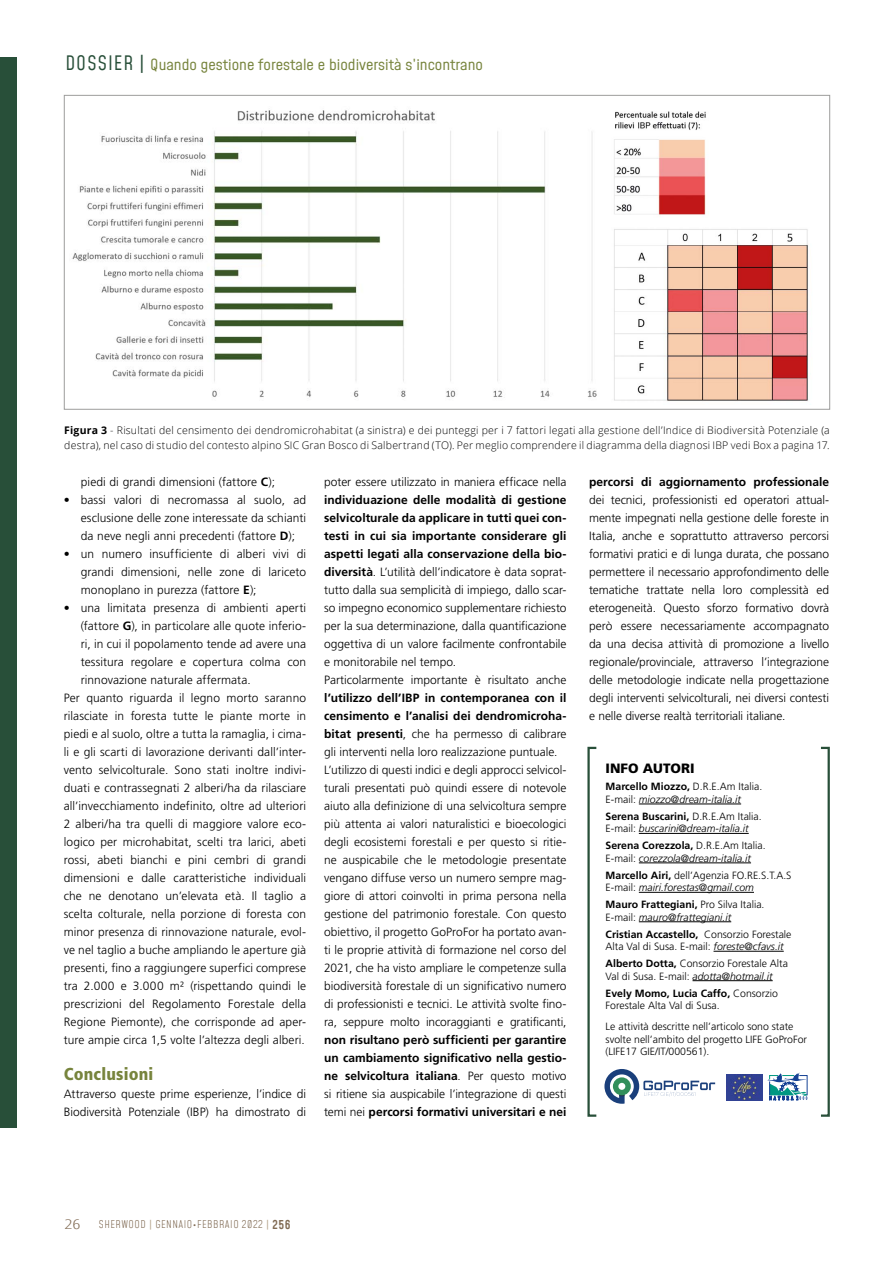
<style>
.page{position:relative;width:893px;height:1263px;background:#fff}
.page>*{position:absolute;margin:0;border:0;box-sizing:border-box;transform-origin:0 0}
.t1{font:900 condensed 17.25px "Frutiger LT Std";letter-spacing:.01em;color:#77843d}
.t2{font:15px "Mohave";color:#77843d;scale:1.1 1}
.t3{font:900 13.5px "Frutiger LT Std";color:#000}
.t4{font:300 13.5px "Open Sans Condensed";color:#806a53;scale:1.5 1}
.t5{font:300 12px/18px "Frutiger LT Std";color:#000;text-align:justify}
.t6{font:700 12px/18px "Frutiger LT Std";color:#000;text-align:justify}
.t7{font:300 10.5px/12.6px "Frutiger LT Std";color:#000}
.t8{font:300 10.5px/15px "Open Sans";letter-spacing:.02em;color:#000}
.t9{font:italic 300 10.5px/12.6px "Frutiger LT Std";color:#000}
.t10{font:300 10.5px "Mohave";letter-spacing:.05em;color:#806a53}
.s1{font-size:19.5px;color:#284f39}
.s2{font-weight:700}
.s3{font-weight:300}
.s4{font-style:italic}
.s5{font-weight:700;font-style:normal}
.s6{font-style:normal}
.s7{font-weight:400;color:#b5a38b}
.s8{font-weight:600;font-size:12px}
</style>
<div class="page">
<div style="left:0;top:57px;width:17px;height:1070px;background:#284f39"></div>
<img style="left:72px;top:110px;width:525px;height:287px">
<img style="left:614px;top:111px;width:195px;height:290px">
<hr style="left:639px;top:804px;width:102px;height:1px;background:#000">
<hr style="left:639px;top:833px;width:110px;height:1px;background:#000">
<hr style="left:639px;top:862px;width:112px;height:1px;background:#000">
<hr style="left:639px;top:892px;width:115px;height:1px;background:#000">
<hr style="left:639px;top:921px;width:92px;height:1px;background:#000">
<hr style="left:713px;top:951px;width:71px;height:1px;background:#000">
<hr style="left:692px;top:980px;width:81px;height:1px;background:#000">
<div style="left:587px;top:747px;width:10px;height:370px;border:2px solid #284f39"></div>
<div style="left:820px;top:747px;width:10px;height:370px;border:2px solid #284f39"></div>
<img style="left:726px;top:1074px;width:37px;height:27px">
<svg style="left:767px;top:1072px;width:40px;height:29px"></svg>
<svg style="left:604px;top:1069px;width:111px;height:35px"></svg>
<p class="t2" style="left:65px;top:55px;width:381px"><span class="s1">DOSSIER |</span> Quando gestione forestale e biodiversità s’incontrano</p>
<p class="t8" style="left:64px;top:422px;width:767px"><span class="s2">Figura 3</span> - Risultati del censimento dei dendromicrohabitat (a sinistra) e dei punteggi per i 7 fattori legati alla gestione dell’Indice di Biodiversità Potenziale (a destra), nel caso di studio del contesto alpino SIC Gran Bosco di Salbertrand (TO). Per meglio comprendere il diagramma della diagnosi IBP vedi Box a pagina 17.</p>
<p class="t5" style="left:81px;top:473px;width:196px">piedi di grandi dimensioni (fattore <span class="s2">C</span>);</p>
<p class="t5" style="left:81px;top:491px;width:227px;text-indent:-17px">• bassi valori di necromassa al suolo, ad esclusione delle zone interessate da schianti da neve negli anni precedenti (fattore <span class="s2">D</span>);</p>
<p class="t5" style="left:81px;top:545px;width:227px;text-indent:-17px">• un numero insufficiente di alberi vivi di grandi dimensioni, nelle zone di lariceto monoplano in purezza (fattore <span class="s2">E</span>);</p>
<p class="t5" style="left:64px;top:599px;width:244px">• una limitata presenza di ambienti aperti</p>
<p class="t5" style="left:81px;top:617px;width:227px">(fattore <span class="s2">G</span>), in particolare alle quote inferio-</p>
<p class="t5" style="left:81px;top:635px;width:227px">ri, in cui il popolamento tende ad avere una</p>
<p class="t5" style="left:81px;top:653px;width:227px">tessitura regolare e copertura colma con</p>
<p class="t5" style="left:81px;top:671px;width:171px">rinnovazione naturale affermata.</p>
<p class="t5" style="left:64px;top:689px;width:244px">Per quanto riguarda il legno morto saranno</p>
<p class="t5" style="left:64px;top:707px;width:244px">rilasciate in foresta tutte le piante morte in</p>
<p class="t5" style="left:64px;top:725px;width:244px">piedi e al suolo, oltre a tutta la ramaglia, i cima-</p>
<p class="t5" style="left:64px;top:743px;width:244px">li e gli scarti di lavorazione derivanti dall’inter-</p>
<p class="t5" style="left:64px;top:761px;width:244px">vento selvicolturale. Sono stati inoltre indivi-</p>
<p class="t5" style="left:64px;top:779px;width:244px">duati e contrassegnati 2 alberi/ha da rilasciare</p>
<p class="t5" style="left:64px;top:797px;width:244px">all’invecchiamento indefinito, oltre ad ulteriori</p>
<p class="t5" style="left:64px;top:815px;width:244px">2 alberi/ha tra quelli di maggiore valore eco-</p>
<p class="t5" style="left:64px;top:833px;width:244px">logico per microhabitat, scelti tra larici, abeti</p>
<p class="t5" style="left:64px;top:851px;width:244px">rossi, abeti bianchi e pini cembri di grandi</p>
<p class="t5" style="left:64px;top:869px;width:244px">dimensioni e dalle caratteristiche individuali</p>
<p class="t5" style="left:64px;top:887px;width:244px">che ne denotano un’elevata età. Il taglio a</p>
<p class="t5" style="left:64px;top:905px;width:244px">scelta colturale, nella porzione di foresta con</p>
<p class="t5" style="left:64px;top:923px;width:244px">minor presenza di rinnovazione naturale, evol-</p>
<p class="t5" style="left:64px;top:941px;width:244px">ve nel taglio a buche ampliando le aperture già</p>
<p class="t5" style="left:64px;top:959px;width:244px">presenti, fino a raggiungere superfici comprese</p>
<p class="t5" style="left:64px;top:977px;width:244px">tra 2.000 e 3.000 m² (rispettando quindi le</p>
<p class="t5" style="left:64px;top:995px;width:244px">prescrizioni del Regolamento Forestale della</p>
<p class="t5" style="left:64px;top:1013px;width:244px">Regione Piemonte), che corrisponde ad aper-</p>
<p class="t5" style="left:64px;top:1031px;width:242px">ture ampie circa 1,5 volte l’altezza degli alberi.</p>
<h1 class="t1" style="left:64px;top:1064px;width:91px">Conclusioni</h1>
<p class="t5" style="left:64px;top:1085px;width:244px">Attraverso queste prime esperienze, l’indice di<br>Biodiversità Potenziale (IBP) ha dimostrato di</p>
<p class="t6" style="left:589px;top:473px;width:242px">percorsi di aggiornamento professionale</p>
<p class="t5" style="left:589px;top:491px;width:242px">dei tecnici, professionisti ed operatori attual&shy;mente impegnati nella gestione delle foreste in Italia, anche e soprattutto attraverso percorsi formativi pratici e di lunga durata, che possano permettere il necessario approfondimento delle tematiche trattate nella loro complessità ed eterogeneità. Questo sforzo formativo dovrà però essere necessariamente accompagnato da una decisa attività di promozione a livello regionale/provinciale, attraverso l’integrazione delle metodologie indicate nella progettazione degli interventi selvicolturali, nei diversi contesti e nelle diverse realtà territoriali italiane.</p>
<p class="t5" style="left:324px;top:473px;width:244px">poter essere utilizzato in maniera efficace nella</p>
<p class="t5" style="left:324px;top:491px;width:244px;text-align:left"><span class="s2">individuazione delle modalità di gestione selvicolturale da applicare in tutti quei con&shy;testi in cui sia importante considerare gli aspetti legati alla conservazione della bio&shy;diversità</span>. L’utilità dell’indicatore è data soprat&shy;tutto dalla sua semplicità di impiego, dallo scar&shy;so impegno economico supplementare richiesto per la sua determinazione, dalla quantificazione oggettiva di un valore facilmente confrontabile e monitorabile nel tempo.<br>Particolarmente importante è risultato anche</p>
<p class="t5" style="left:324px;top:689px;width:244px;text-align:left"><span class="s2">l’utilizzo dell’IBP in contemporanea con il censimento e l’analisi dei dendromicroha&shy;bitat presenti</span>, che ha permesso di calibrare gli interventi nella loro realizzazione puntuale.<br>L’utilizzo di questi indici e degli approcci selvicol&shy;turali presentati può quindi essere di notevole aiuto alla definizione di una selvicoltura sempre più attenta ai valori naturalistici e bioecologici degli ecosistemi forestali e per questo si ritie&shy;ne auspicabile che le metodologie presentate vengano diffuse verso un numero sempre mag&shy;giore di attori coinvolti in prima persona nella gestione del patrimonio forestale. Con questo obiettivo, il progetto GoProFor ha portato avan&shy;ti le proprie attività di formazione nel corso del 2021, che ha visto ampliare le competenze sulla biodiversità forestale di un significativo numero di professionisti e tecnici. Le attività svolte fino&shy;ra, seppure molto incoraggianti e gratificanti,</p>
<p class="t6" style="left:324px;top:1031px;width:244px">non risultano però sufficienti per garantire un cambiamento significativo nella gestio&shy;ne selvicoltura italiana<span class="s3">. Per questo motivo si ritiene sia auspicabile l’integrazione di questi temi nei</span> percorsi formativi universitari e nei</p>
<p class="t3" style="left:606px;top:760px;width:90px">INFO AUTORI</p>
<p class="t7" style="left:606px;top:780px;width:158px"><span class="s2">Marcello Miozzo,</span> D.R.E.Am Italia.<br>E-mail: <span class="s4">miozzo@dream-italia.it</span></p>
<p class="t9" style="left:606px;top:810px;width:158px"><span class="s5">Serena Buscarini,</span> <span class="s6">D.R.E.Am Italia.<br>E-mail:</span> buscarini@dream-italia.it</p>
<p class="t9" style="left:606px;top:839px;width:162px"><span class="s5">Serena Corezzola,</span> <span class="s6">D.R.E.Am Italia.<br>E-mail:</span> corezzola@dream-italia.it</p>
<p class="t7" style="left:606px;top:869px;width:187px"><span class="s2">Marcello Airi,</span> dell’Agenzia FO.RE.S.T.A.S<br>E-mail: <span class="s4">mairi.forestas@gmail.com</span></p>
<p class="t7" style="left:606px;top:898px;width:160px"><span class="s2">Mauro Frattegiani,</span> Pro Silva Italia.<br>E-mail: <span class="s4">mauro@frattegiani.it</span></p>
<p class="t7" style="left:606px;top:928px;width:187px"><span class="s2">Cristian Accastello,</span> Consorzio Forestale<br>Alta Val di Susa. E-mail: <span class="s4">foreste@cfavs.it</span></p>
<p class="t7" style="left:606px;top:957px;width:184px"><span class="s2">Alberto Dotta,</span> Consorzio Forestale Alta<br>Val di Susa. E-mail: <span class="s4">adotta@hotmail.it</span></p>
<p class="t7" style="left:606px;top:987px;width:174px"><span class="s2">Evely Momo, Lucia Caffo,</span> Consorzio<br>Forestale Alta Val di Susa.</p>
<p class="t7" style="left:606px;top:1020px;width:203px">Le attività descritte nell’articolo sono state svolte nell’ambito del progetto LIFE GoProFor (LIFE17 GIE/IT/000561).</p>
<p class="t4" style="left:65px;top:1215px;width:12px">26</p>
<p class="t10" style="left:99px;top:1218px;width:193px">SHERWOOD <span class="s7">|</span> GENNAIO•FEBBRAIO 2022 <span class="s7">|</span> <span class="s8">256</span></p>
</div>
